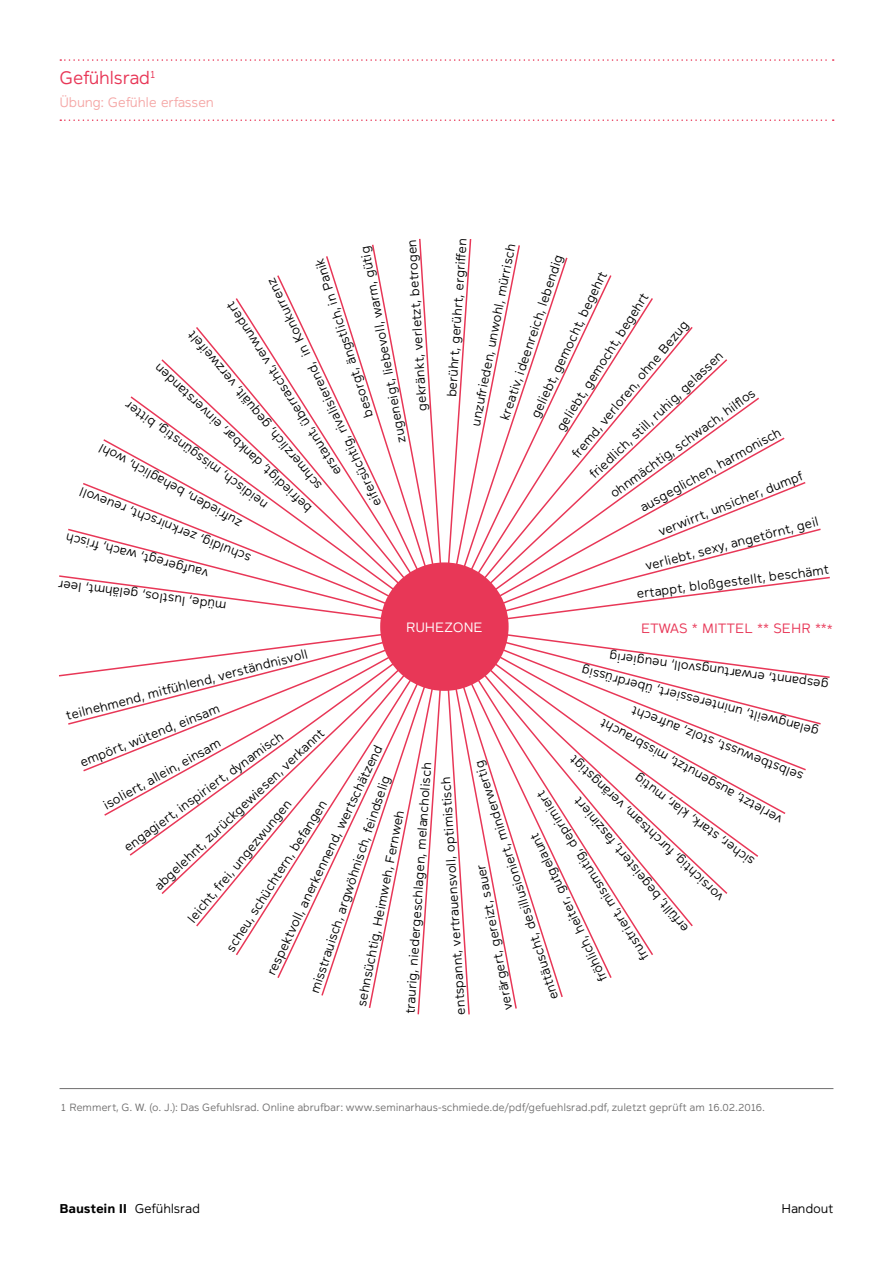
<style>
.page{position:relative;width:893px;height:1263px;background:#fff}
.page>*{position:absolute;margin:0;border:0;box-sizing:border-box;transform-origin:0 0}
.t1{font:300 18px "Magnum Sans Pro";letter-spacing:-.02em;color:#e83757}
.t2{font:300 13.5px "Magnum Sans Pro";letter-spacing:-.02em;color:#f5a8a7}
.t3{font:300 13.5px "Magnum Sans Pro";letter-spacing:-.005em;color:#e83757}
.t4{font:300 13.5px "Magnum Sans Pro";color:#fff}
.t5{font:300 12.75px "Magnum Sans Pro";letter-spacing:-.015em;color:#000}
.t6{font:700 12.75px "Magnum Sans Pro";letter-spacing:-.015em;color:#000}
.t7{font:300 10.5px "Magnum Sans Pro";letter-spacing:-.01em;color:#706f6f}
.s1{font-weight:300}
</style>
<div class="page">
<svg style="left:60px;top:59px;width:774px;height:2px"></svg>
<svg style="left:60px;top:119px;width:774px;height:2px"></svg>
<svg style="left:129px;top:396px;width:631px;height:461px"></svg>
<svg style="left:160px;top:359px;width:569px;height:535px"></svg>
<svg style="left:194px;top:327px;width:500px;height:600px"></svg>
<svg style="left:234px;top:296px;width:421px;height:661px"></svg>
<svg style="left:59px;top:576px;width:771px;height:101px"></svg>
<div style="left:380px;top:562px;width:129px;height:129px;background:#e83757;border-radius:50%"></div>
<hr style="left:60px;top:1088px;width:773px;height:1px;background:#706f6f">
<svg style="left:757px;top:712px;width:3px;height:9px"></svg>
<svg style="left:737px;top:747px;width:8px;height:9px"></svg>
<svg style="left:652px;top:748px;width:6px;height:8px"></svg>
<h1 class="t1" style="left:60px;top:65px;width:98px">Gefühlsrad<sup>1</sup></h1>
<p class="t2" style="left:60px;top:92px;width:156px">Übung: Gefühle erfassen</p>
<p class="t5" style="left:413px;top:412px;width:173px;rotate:-94deg">gekränkt, ver el tzt, betrogen</p>
<p class="t5" style="left:393px;top:444px;width:201px;rotate:-101deg">zugene gi t, l ei bevoll, wa mr , güt gi</p>
<p class="t5" style="left:361px;top:420px;width:167px;rotate:-108deg">besorgt, ängstl ci h, ni Pan ki</p>
<p class="t5" style="left:369px;top:510px;width:252px;rotate:-115deg">eifersücht gi , r vi al si ei rend, ni Konkurrenz</p>
<p class="t5" style="left:330px;top:480px;width:205px;rotate:-122deg">erstaunt, überrascht, ve wr undert</p>
<p class="t5" style="left:312px;top:494px;width:203px;rotate:-130deg">schmerzl ci h, gequä tl , ver wz ei ef tl</p>
<p class="t5" style="left:303px;top:517px;width:212px;rotate:-137deg">befr ei d gi t, dankbar, e ni verstanden</p>
<p class="t5" style="left:261px;top:513px;width:175px;rotate:-144deg">n e di si c h m, si gs ü n s t gi , b ti et r</p>
<p class="t5" style="left:153px;top:487px;width:67px;rotate:-151deg">g ci ,h w lh</p>
<p class="t5" style="left:179px;top:501px;width:43px;rotate:-151deg">bahl</p>
<p class="t5" style="left:206px;top:516px;width:47px;rotate:-151deg">d,ne</p>
<p class="t5" style="left:246px;top:568px;width:184px;rotate:-158deg">cs uh dl gi z, re nk sr i hc , t er eu ov l l</p>
<p class="t5" style="left:236px;top:533px;width:52px;rotate:-151deg">uz rf ei e</p>
<p class="t5" style="left:93px;top:554px;width:31px;rotate:-166deg">sir hc</p>
<p class="t5" style="left:206px;top:583px;width:122px;rotate:-166deg">uav gf e ger w, t hca f,</p>
<p class="t5" style="left:225px;top:615px;width:171px;rotate:-173deg">m dü l , e o l t su g, s e mhä l ee l , t r</p>
<p class="t5" style="left:442px;top:396px;width:161px;rotate:-86deg">berührt, gerührt, ergrifen</p>
<p class="t5" style="left:466px;top:424px;width:187px;rotate:-79deg">unzufrieden, unwohl, mürrisch</p>
<p class="t5" style="left:496px;top:417px;width:175px;rotate:-72deg">kreativ, ideenreich, lebendig</p>
<p class="t5" style="left:526px;top:414px;width:162px;rotate:-65deg">geliebt, gemocht, begehrt</p>
<p class="t5" style="left:552px;top:425px;width:162px;rotate:-58deg">geliebt, gemocht, begehrt</p>
<p class="t5" style="left:567px;top:450px;width:176px;rotate:-50deg">fremd, verloren, ohne Bezug</p>
<p class="t5" style="left:585px;top:469px;width:180px;rotate:-43deg">friedlich, still, ruhig, gelassen</p>
<p class="t5" style="left:606px;top:487px;width:177px;rotate:-36deg">ohnmächtig, schwach, hilfos</p>
<p class="t5" style="left:636px;top:500px;width:161px;rotate:-29deg">ausgeglichen, harmonisch</p>
<p class="t5" style="left:656px;top:523px;width:159px;rotate:-22deg">verwirrt, unsicher, dumpf</p>
<p class="t5" style="left:643px;top:557px;width:180px;rotate:-15deg">verliebt, sexy, angetörnt, geil</p>
<p class="t5" style="left:635px;top:584px;width:195px;rotate:-7deg">ertappt, bloßgestellt, beschämt</p>
<p class="t4" style="left:406px;top:617px;width:78px">RUHEZONE</p>
<p class="t3" style="left:641px;top:618px;width:193px">ETWAS * MITTEL ** SEHR ***</p>
<p class="t5" style="left:827px;top:694px;width:222px;rotate:-173deg">g pse a e, t nn wr a gnu t r ov s l l guen, r e i g i</p>
<p class="t5" style="left:64px;top:708px;width:251px;rotate:-15deg">teilnehmend, mitfühlend, verständnisvoll</p>
<p class="t5" style="left:816px;top:740px;width:246px;rotate:-166deg">g l e gna w t l nu, n i et ser e i s t r bü, dr e sür g i s</p>
<p class="t5" style="left:699px;top:747px;width:78px;rotate:-158deg">o , z ua erf hc t</p>
<p class="t5" style="left:77px;top:754px;width:151px;rotate:-22deg">empört, wütend, einsam</p>
<p class="t5" style="left:638px;top:753px;width:49px;rotate:-151deg">b ua hct</p>
<p class="t5" style="left:149px;top:880px;width:230px;rotate:-43deg">abgelehnt, zurückgewiesen, verkannt</p>
<p class="t5" style="left:799px;top:786px;width:120px;rotate:-158deg">es bl ts e w ss , t ts l</p>
<p class="t5" style="left:120px;top:841px;width:195px;rotate:-36deg">engagiert, inspiriert, dynamisch</p>
<p class="t5" style="left:710px;top:793px;width:97px;rotate:-151deg">g un zt , t m ss r</p>
<p class="t5" style="left:100px;top:797px;width:134px;rotate:-29deg">isoliert, allein, einsam</p>
<p class="t5" style="left:263px;top:970px;width:254px;rotate:-65deg">respektvoll, anerkennend, wertschätzend</p>
<p class="t5" style="left:715px;top:906px;width:207px;rotate:-137deg">vors ci ht gi , uf cr hts ma , ve är ngst gi t</p>
<p class="t5" style="left:546px;top:1002px;width:251px;rotate:-108deg">enttäuscht, desil ul s oi n ei rt, m ni de wr ert gi</p>
<p class="t5" style="left:400px;top:1013px;width:253px;rotate:-86deg">traurig, niedergeschlagen, melancholisch</p>
<p class="t5" style="left:747px;top:870px;width:147px;rotate:-144deg">sci her,s at kr ,kal r m, utgi</p>
<p class="t5" style="left:776px;top:829px;width:92px;rotate:-151deg">ev l r te tz a, su e</p>
<p class="t5" style="left:306px;top:990px;width:230px;rotate:-72deg">misstrauisch, argwöhnisch, feindselig</p>
<p class="t5" style="left:452px;top:1015px;width:240px;rotate:-94deg">entspannt, vertrauensvoll, opt mi istisch</p>
<p class="t5" style="left:637px;top:964px;width:199px;rotate:-122deg">frustr ei rt, m si ms ut gi , depr mi ei rt</p>
<p class="t5" style="left:679px;top:937px;width:173px;rotate:-130deg">er üf l tl , bege si tert, af sz ni ei rt</p>
<p class="t5" style="left:183px;top:914px;width:156px;rotate:-50deg">leicht, frei, ungezwungen</p>
<p class="t5" style="left:222px;top:946px;width:178px;rotate:-58deg">scheu, schüchtern, befangen</p>
<p class="t5" style="left:352px;top:1004px;width:201px;rotate:-79deg">sehnsüchtig, Heimweh, Fernweh</p>
<p class="t5" style="left:594px;top:985px;width:165px;rotate:-115deg">fröhl ci h, heiter, gutge al unt</p>
<p class="t5" style="left:499px;top:1012px;width:150px;rotate:-101deg">verärgert, gere zi t, sauer</p>
<p class="t7" style="left:60px;top:1100px;width:706px">1 Remmert, G. W. (o. J.): Das Gefuhlsrad. Online abrufbar: www.seminarhaus-schmiede.de/pdf/gefuehlsrad.pdf, zuletzt geprüft am 16.02.2016.</p>
<p class="t6" style="left:60px;top:1199px;width:142px">Baustein II <span class="s1">Gefühlsrad</span></p>
<p class="t5" style="left:781px;top:1199px;width:53px">Handout</p>
</div>
